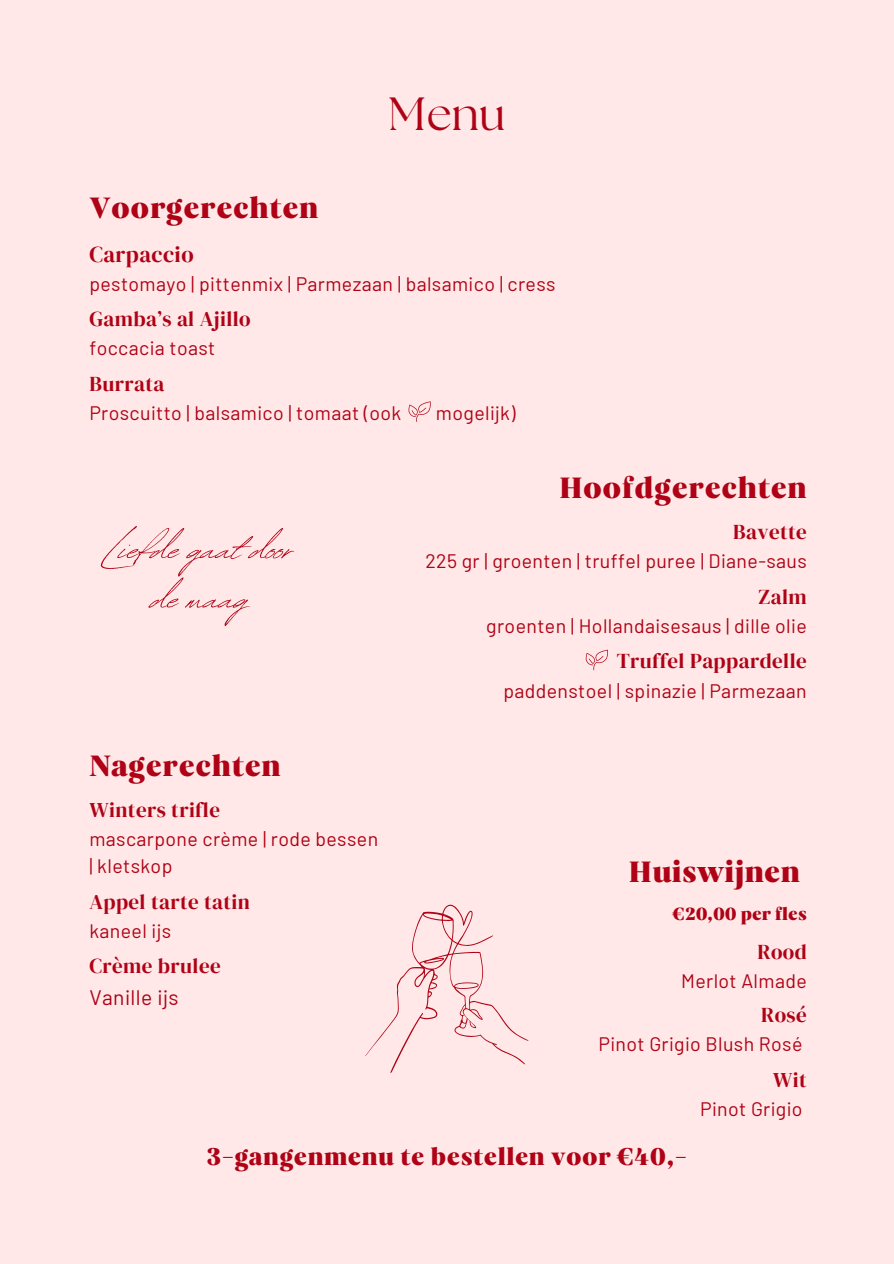
<style>
.page{position:relative;width:894px;height:1264px;background:#fff}
.page>*{position:absolute;margin:0;border:0;box-sizing:border-box;transform-origin:0 0}
.t1{font:52.5px/49.5px "Revive 80 Signature";color:#af0216;text-align:center}
.t2{font:46.5px "The Seasons";color:#af0216}
.t3{font:30px "Carelia Upright";letter-spacing:.02em;color:#af0216}
.t4{font:24.75px "Carelia Upright";letter-spacing:.02em;color:#af0216}
.t5{font:22.5px "DM Serif Display";letter-spacing:.02em;color:#af0216}
.t6{font:21px/31.5px "DM Serif Display";letter-spacing:.02em;color:#af0216}
.t7{font:19.5px/27px "Barlow";letter-spacing:.02em;color:#af0216}
.t8{font:18px "Carelia Upright";color:#af0216}
.s1{font-family:"Barlow"}
</style>
<div class="page">
<div style="left:0;top:0;width:893px;height:1263px;background:#ffe8e7"></div>
<svg style="left:365px;top:904px;width:163px;height:169px"></svg>
<svg style="left:585px;top:649px;width:23px;height:21px"></svg>
<svg style="left:408px;top:401px;width:23px;height:20px"></svg>
<p class="t2" style="left:388px;top:93px;width:119px">Menu</p>
<h3 class="t3" style="left:89px;top:190px;width:230px">Voorgerechten</h3>
<p class="t5" style="left:89px;top:239px;width:106px">Carpaccio</p>
<p class="t7" style="left:89px;top:269px;width:467px">pestomayo | pittenmix | Parmezaan | balsamico | cress</p>
<h5 class="t6" style="left:89px;top:303px;width:163px">Gamba’s al Ajillo</h5>
<h5 class="t7" style="left:89px;top:334px;width:127px">foccacia toast</h5>
<h5 class="t6" style="left:89px;top:367px;width:76px">Burrata</h5>
<h5 class="t7" style="left:89px;top:398px;width:313px">Proscuitto | balsamico | tomaat (ook</h5>
<h5 class="t7" style="left:436px;top:398px;width:81px">mogelijk)</h5>
<h5 class="t1" style="left:104px;top:515px;width:191px">Liefde gaatdoor de maag</h5>
<h5 class="t3" style="left:89px;top:748px;width:193px">Nagerechten</h5>
<h3 class="t6" style="left:89px;top:794px;width:132px">Winters trifle</h3>
<h3 class="t7" style="left:89px;top:825px;width:290px">mascarpone crème | rode bessen | kletskop</h3>
<h5 class="t6" style="left:89px;top:885px;width:162px">Appel tarte tatin</h5>
<h5 class="t7" style="left:89px;top:916px;width:83px">kaneel ijs</h5>
<h5 class="t6" style="left:89px;top:950px;width:133px">Crème brulee<br><span class="s1">Vanille ijs</span></h5>
<h2 class="t3" style="left:559px;top:470px;width:249px">Hoofdgerechten</h2>
<h3 class="t6" style="left:733px;top:516px;width:75px">Bavette</h3>
<h3 class="t7" style="left:425px;top:547px;width:383px">225 gr | groenten | truffel puree | Diane-saus</h3>
<h5 class="t6" style="left:758px;top:580px;width:50px">Zalm</h5>
<h5 class="t7" style="left:486px;top:611px;width:322px">groenten | Hollandaisesaus | dille olie</h5>
<h5 class="t6" style="left:616px;top:645px;width:191px">Truffel Pappardelle</h5>
<h5 class="t7" style="left:503px;top:676px;width:305px">paddenstoel | spinazie | Parmezaan</h5>
<p class="t3" style="left:628px;top:854px;width:172px">Huiswijnen</p>
<h3 class="t8" style="left:672px;top:903px;width:135px">€20,00 per fles</h3>
<h1 class="t6" style="left:757px;top:935px;width:51px">Rood</h1>
<h1 class="t7" style="left:681px;top:966px;width:127px">Merlot Almade</h1>
<h5 class="t6" style="left:760px;top:999px;width:47px">Rosé</h5>
<h5 class="t7" style="left:598px;top:1030px;width:205px">Pinot Grigio Blush Rosé</h5>
<h5 class="t6" style="left:773px;top:1063px;width:35px">Wit</h5>
<h5 class="t7" style="left:700px;top:1094px;width:104px">Pinot Grigio</h5>
<h5 class="t4" style="left:206px;top:1142px;width:482px">3-gangenmenu te bestellen voor €40,-</h5>
</div>
